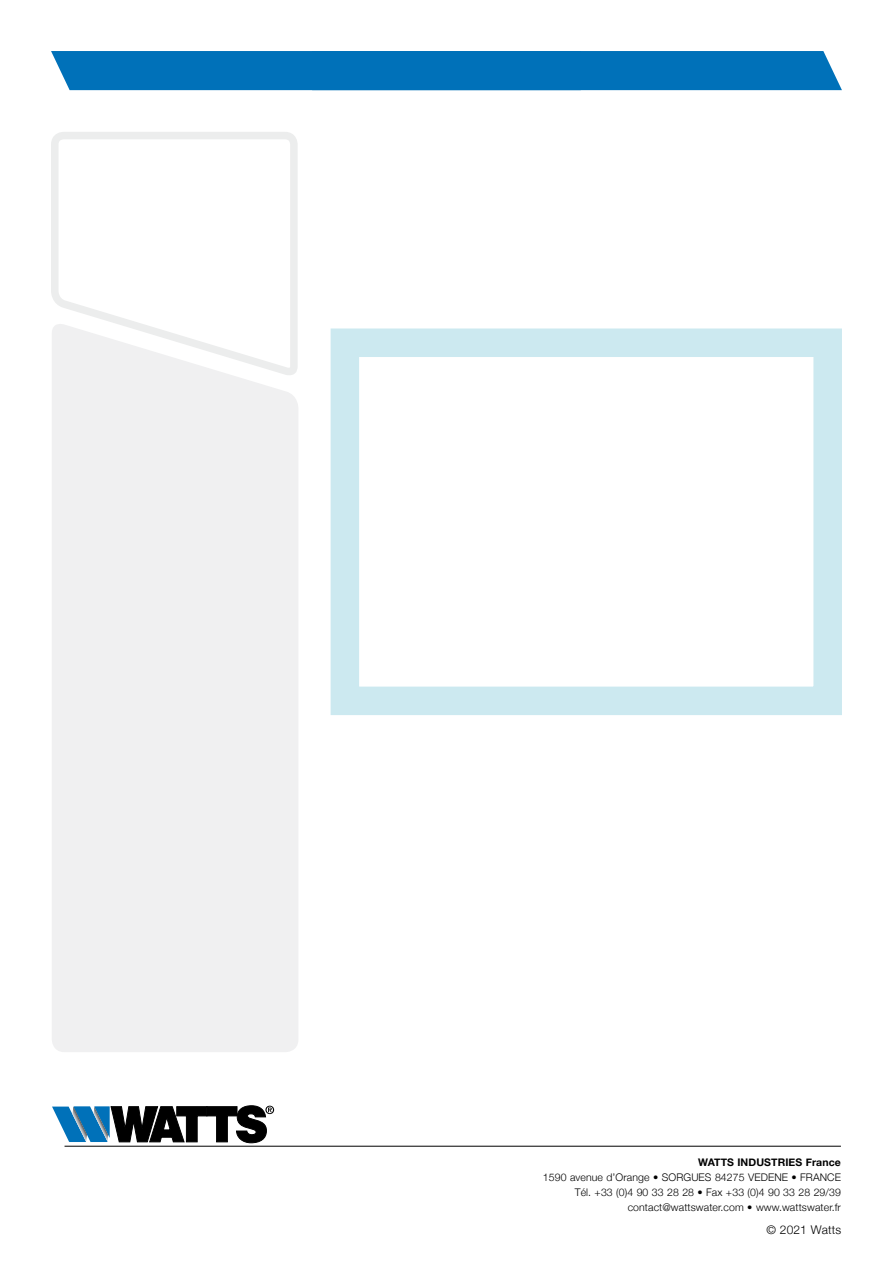
<style>
.page{position:relative;width:893px;height:1263px;background:#fff}
.page>*{position:absolute;margin:0;border:0;box-sizing:border-box;transform-origin:0 0}
.t1{font:300 12px "Helvetica Neue";letter-spacing:.01em;color:#000}
.t2{font:300 10.5px/15px "Helvetica Neue";letter-spacing:.01em;color:#000;text-align:right}
.t3{font:700 10.5px "Helvetica Neue";letter-spacing:.01em;color:#000}
</style>
<div class="page">
<div style="left:331px;top:328px;width:511px;height:387px;border:28px solid #cce9f0"></div>
<svg style="left:51px;top:132px;width:247px;height:189px"></svg>
<svg style="left:52px;top:1105px;width:222px;height:38px"></svg>
<hr style="left:65px;top:1146px;width:776px;height:1px;background:#000">
<div style="left:51px;top:51px;width:791px;height:39px;background:#0071b9"></div>
<div style="left:52px;top:321px;width:246px;height:731px;background:#f0f0f1"></div>
<p class="t3" style="left:698px;top:1154px;width:144px">WATTS INDUSTRIES France</p>
<p class="t2" style="left:543px;top:1169px;width:299px">1590 avenue d’Orange • SORGUES 84275 VEDENE • FRANCE<br>Tél. +33 (0)4 90 33 28 28 • Fax +33 (0)4 90 33 28 29/39 contact@wattswater.com • www.wattswater.fr</p>
<p class="t1" style="left:766px;top:1220px;width:76px">© 2021 Watts</p>
</div>
